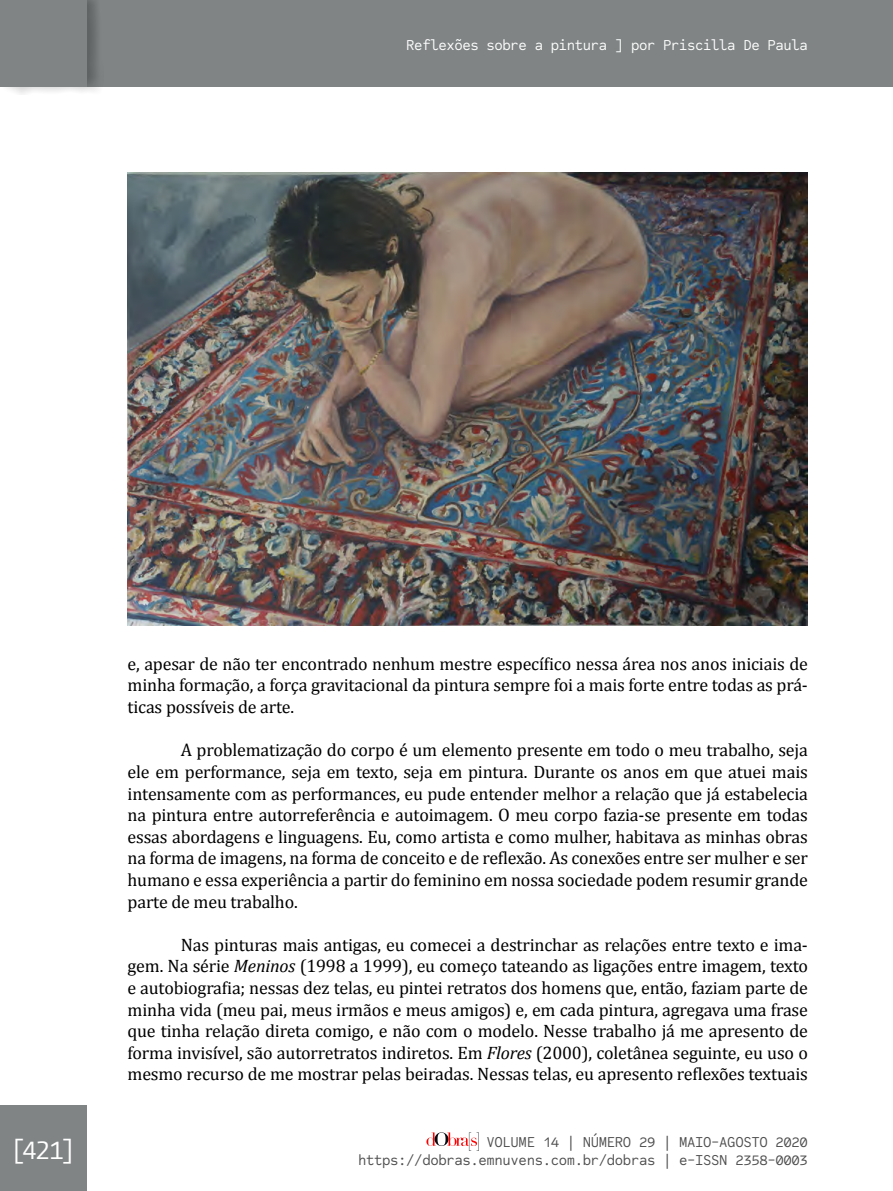
<style>
.page{position:relative;width:893px;height:1191px;background:#fff}
.page>*{position:absolute;margin:0;border:0;box-sizing:border-box;transform-origin:0 0}
.t1{font:27px "Camingo Code";color:#fff}
.t2{font:18px/21.6px "Cambria";letter-spacing:-.01em;color:#000;text-align:justify}
.t3{font:15px/18px "Code Saver";letter-spacing:-.025em;color:#4d4d4d;text-align:right}
.t4{font:15px "Code Saver";letter-spacing:-.025em;color:#fff}
.s1{font-style:italic}
</style>
<div class="page">
<div style="left:0;top:1106px;width:86px;height:85px;background:#808485"></div>
<svg style="left:426px;top:1132px;width:53px;height:18px"></svg>
<div style="left:0;top:0;width:893px;height:86px;background:#808485"></div>
<div style="left:0;top:0;width:103px;height:95px;background:#000;opacity:.25"></div>
<div style="left:0;top:0;width:86px;height:86px;background:#808485"></div>
<img style="left:128px;top:173px;width:680px;height:452px">
<p class="t4" style="left:406px;top:36px;width:403px">Reflexões sobre a pintura ] por Priscilla De Paula</p>
<p class="t2" style="left:128px;top:653px;width:682px">e, apesar de não ter encontrado nenhum mestre específico nessa área nos anos iniciais de minha formação, a força gravitacional da pintura sempre foi a mais forte entre todas as prá&shy;ticas possíveis de arte.</p>
<p class="t2" style="left:128px;top:739px;width:682px;text-indent:53px">A problematização do corpo é um elemento presente em todo o meu trabalho, seja ele em performance, seja em texto, seja em pintura. Durante os anos em que atuei mais intensamente com as performances, eu pude entender melhor a relação que já estabelecia na pintura entre autorreferência e autoimagem. O meu corpo fazia-se presente em todas essas abordagens e linguagens. Eu, como artista e como mulher, habitava as minhas obras na forma de imagens, na forma de conceito e de reflexão. As conexões entre ser mulher e ser humano e essa experiência a partir do feminino em nossa sociedade podem resumir grande parte de meu trabalho.</p>
<p class="t2" style="left:128px;top:933px;width:682px;text-indent:53px">Nas pinturas mais antigas, eu comecei a destrinchar as relações entre texto e ima&shy;gem. Na série <span class="s1">Meninos</span> (1998 a 1999), eu começo tateando as ligações entre imagem, texto e autobiografia; nessas dez telas, eu pintei retratos dos homens que, então, faziam parte de minha vida (meu pai, meus irmãos e meus amigos) e, em cada pintura, agregava uma frase que tinha relação direta comigo, e não com o modelo. Nesse trabalho já me apresento de forma invisível, são autorretratos indiretos. Em <span class="s1">Flores</span> (2000), coletânea seguinte, eu uso o mesmo recurso de me mostrar pelas beiradas. Nessas telas, eu apresento reflexões textuais</p>
<h1 class="t1" style="left:11px;top:1130px;width:66px">[421]</h1>
<p class="t3" style="left:358px;top:1132px;width:451px">VOLUME 14 | NÚMERO 29 | MAIO-AGOSTO 2020 https://dobras.emnuvens.com.br/dobras | e-ISSN 2358-0003</p>
</div>
